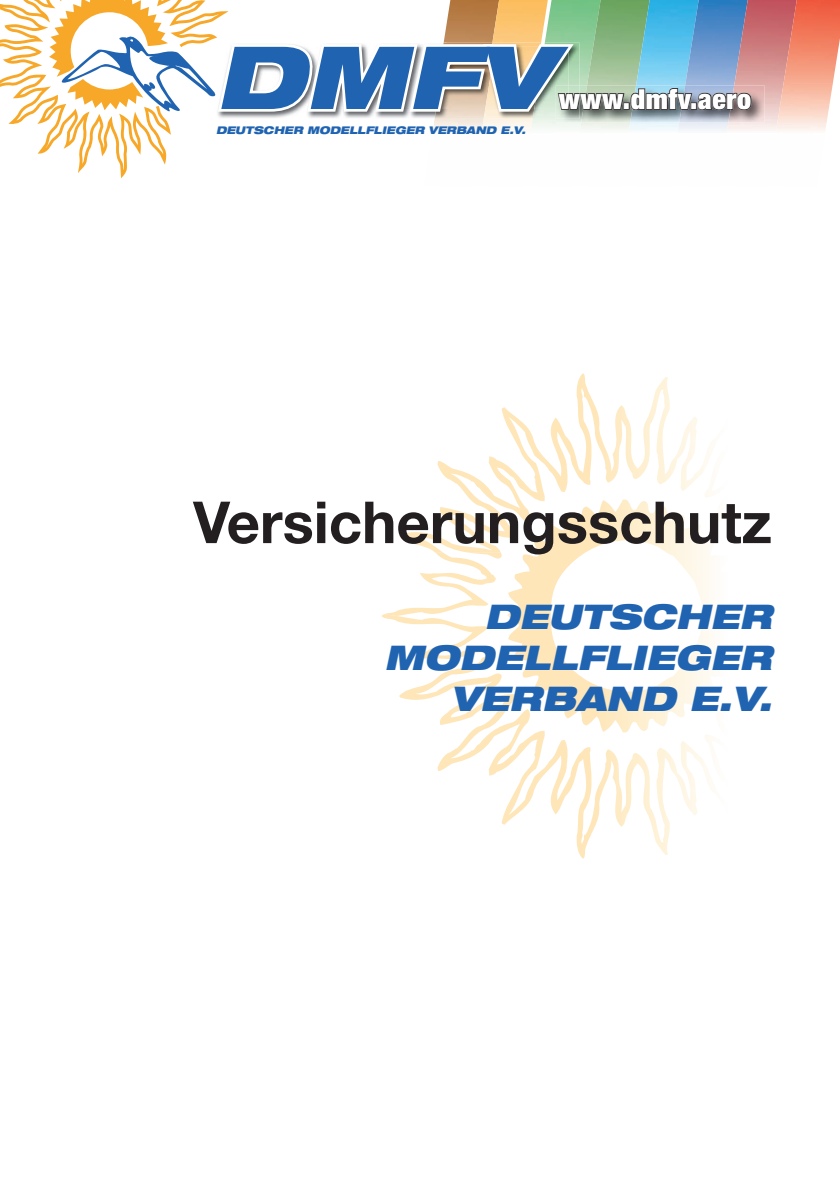
<style>
.page{position:relative;width:840px;height:1191px;background:#fff}
.page>*{position:absolute;margin:0;border:0;box-sizing:border-box;transform-origin:0 0}
.t1{font:italic 900 expanded 87px "Helvetica Neue LT Std";color:#2064b1}
.t2{font:700 58px "Helvetica Neue";color:#231f20}
.t3{font:italic 900 expanded 34px/40.8px "Helvetica Neue";color:#2064b1;text-align:right}
.t4{font:900 condensed 27.6px "Helvetica Neue LT Std";letter-spacing:.02em;color:#fff}
.t5{font:italic 900 expanded 10.6px "Helvetica Neue";color:#2064b1}
</style>
<div class="page">
<svg style="left:437px;top:388px;width:226px;height:111px"></svg>
<svg style="left:437px;top:732px;width:274px;height:126px"></svg>
<svg style="left:381px;top:499px;width:330px;height:233px"></svg>
<img style="left:473px;top:119px;width:49px;height:14px">
<img style="left:570px;top:0;width:49px;height:133px">
<img style="left:619px;top:0;width:49px;height:130px">
<img style="left:668px;top:0;width:49px;height:131px">
<img style="left:717px;top:0;width:49px;height:131px">
<img style="left:766px;top:0;width:73px;height:131px">
<svg style="left:0;top:0;width:171px;height:178px"></svg>
<img style="left:218px;top:115px;width:216px;height:4px">
<img style="left:434px;top:115px;width:49px;height:4px">
<img style="left:483px;top:115px;width:49px;height:4px">
<img style="left:532px;top:115px;width:23px;height:4px">
<img style="left:555px;top:115px;width:26px;height:8px">
<img style="left:581px;top:86px;width:49px;height:37px">
<img style="left:630px;top:86px;width:48px;height:37px">
<img style="left:678px;top:86px;width:49px;height:37px">
<img style="left:727px;top:86px;width:37px;height:37px">
<img style="left:555px;top:115px;width:24px;height:4px">
<img style="left:585px;top:93px;width:39px;height:17px">
<svg style="left:49px;top:0;width:536px;height:115px"></svg>
<svg style="left:622px;top:102px;width:7px;height:8px"></svg>
<img style="left:630px;top:93px;width:2px;height:16px">
<img style="left:632px;top:88px;width:13px;height:22px">
<img style="left:645px;top:93px;width:22px;height:17px">
<img style="left:667px;top:88px;width:10px;height:22px">
<img style="left:677px;top:93px;width:4px;height:17px">
<img style="left:681px;top:93px;width:11px;height:17px">
<svg style="left:690px;top:102px;width:6px;height:8px"></svg>
<img style="left:697px;top:93px;width:33px;height:17px">
<img style="left:730px;top:93px;width:21px;height:17px">
<h1 class="t1" style="left:215px;top:21px;width:337px">DMFV</h1>
<p class="t4" style="left:558px;top:81px;width:194px">www.dmfv.aero</p>
<p class="t5" style="left:216px;top:123px;width:311px">DEUTSCHER MODELLFLIEGER VERBAND E.V.</p>
<h2 class="t2" style="left:193px;top:486px;width:579px">Versicherungsschutz</h2>
<p class="t3" style="left:384px;top:595px;width:389px">DEUTSCHER<br>MODELLFLIEGER<br>VERBAND E.V.</p>
</div>
